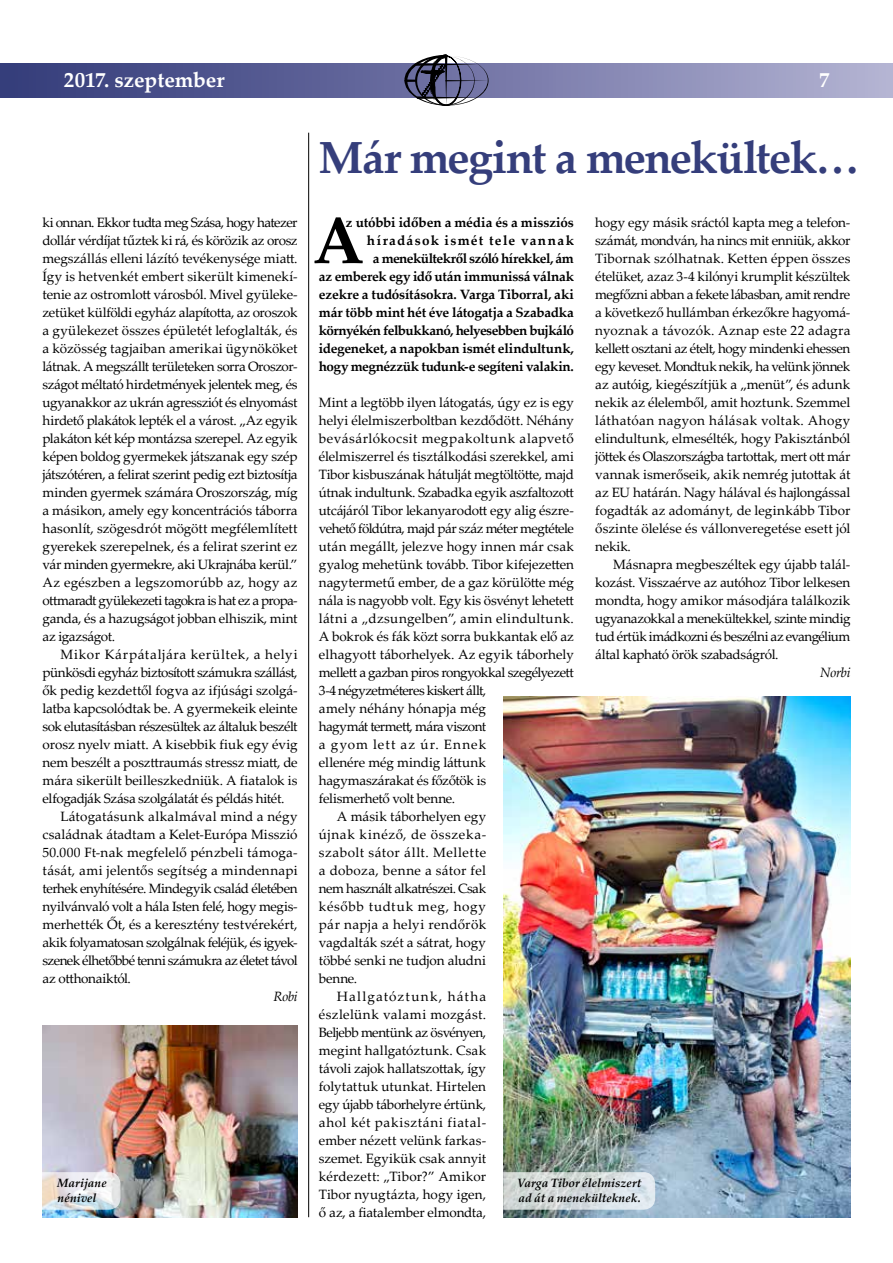
<style>
.page{position:relative;width:893px;height:1263px;background:#fff}
.page>*{position:absolute;margin:0;border:0;box-sizing:border-box;transform-origin:0 0}
.t1{font:700 66px "Palatino Linotype";color:#000}
.t2{font:700 45px "Palatino Linotype";letter-spacing:-.04em;color:#353e7b}
.t3{font:700 21px "Palatino Linotype";color:#fff}
.t4{font:13.5px/18px "Palatino Linotype";letter-spacing:-.01em;color:#000;text-align:justify}
.t5{font:700 13.5px/18px "Palatino Linotype";letter-spacing:-.02em;color:#000;text-align:right}
.t6{font:13.5px "Palatino Linotype";letter-spacing:-.045em;color:#000}
.t7{font:13.5px "Palatino Linotype";letter-spacing:.025em;color:#000}
.t8{font:13.5px "Palatino Linotype";letter-spacing:-.04em;color:#000}
.t9{font:13.5px "Palatino Linotype";letter-spacing:-.03em;color:#000}
.t10{font:13.5px "Palatino Linotype";letter-spacing:.01em;color:#000}
.t11{font:13.5px "Palatino Linotype";letter-spacing:.03em;color:#000}
.t12{font:13.5px "Palatino Linotype";letter-spacing:-.035em;color:#000}
.t13{font:13.5px "Palatino Linotype";letter-spacing:.05em;color:#000}
.t14{font:13.5px "Palatino Linotype";letter-spacing:.015em;color:#000}
.t15{font:13.5px "Palatino Linotype";letter-spacing:.04em;color:#000}
.t16{font:13.5px "Palatino Linotype";letter-spacing:.055em;color:#000}
.t17{font:13.5px "Palatino Linotype";letter-spacing:.045em;color:#000}
.t18{font:13.5px "Palatino Linotype";letter-spacing:.075em;color:#000}
.t19{font:13.5px "Palatino Linotype";letter-spacing:.09em;color:#000}
.t20{font:italic 13.5px "Palatino Linotype";letter-spacing:-.025em;color:#000}
.t21{font:italic 700 12px/15px "Palatino Linotype";color:#000}
</style>
<div class="page">
<div style="left:0;top:64px;width:893px;height:34px;background:linear-gradient(to right,#303878,#b2b1d2)"></div>
<svg style="left:404px;top:55px;width:84px;height:51px"></svg>
<hr style="left:308px;top:133px;width:1px;height:1084px;background:#000">
<img style="left:43px;top:1026px;width:255px;height:191px">
<img style="left:503px;top:696px;width:347px;height:521px">
<svg style="left:42px;top:1172px;width:78px;height:38px"></svg>
<svg style="left:503px;top:1172px;width:152px;height:38px;background:#d4dbdc"></svg>
<h3 class="t3" style="left:64px;top:65px;width:162px">2017. szeptember</h3>
<h3 class="t3" style="left:819px;top:65px;width:12px">7</h3>
<h2 class="t2" style="left:319px;top:126px;width:543px">Már megint a menekültek…</h2>
<p class="t5" style="left:319px;top:213px;width:257px">z utóbbi időben a média és a missziós híradások ismét tele vannak<br>a menekültekről szóló hírekkel, ám<br>az emberek egy idő után immunissá válnak ezekre a tudósításokra. Varga Tiborral, aki már több mint hét éve látogatja a Szabadka környékén felbukkanó, helyesebben bujkáló idegeneket, a napokban ismét elindultunk, hogy megnézzük tudunk-e segíteni valakin.</p>
<p class="t4" style="left:319px;top:393px;width:257px">Mint a legtöbb ilyen látogatás, úgy ez is egy</p>
<p class="t4" style="left:319px;top:411px;width:256px">helyi élelmiszerboltban kezdődött. Néhány</p>
<p class="t11" style="left:319px;top:429px;width:257px">bevásárlókocsit megpakoltunk alapvető</p>
<p class="t4" style="left:319px;top:447px;width:257px">élelmiszerrel és tisztálkodási szerekkel, ami</p>
<p class="t4" style="left:319px;top:465px;width:256px">Tibor kisbuszának hátulját megtöltötte, majd</p>
<p class="t4" style="left:319px;top:483px;width:257px">útnak indultunk. Szabadka egyik aszfaltozott</p>
<p class="t4" style="left:319px;top:501px;width:257px">utcájáról Tibor lekanyarodott egy alig észre-</p>
<p class="t6" style="left:319px;top:519px;width:257px">vehető földútra, majd pár száz méter megtétele</p>
<p class="t10" style="left:319px;top:537px;width:257px">után megállt, jelezve hogy innen már csak</p>
<p class="t4" style="left:319px;top:555px;width:257px">gyalog mehetünk tovább. Tibor kifejezetten</p>
<p class="t4" style="left:319px;top:573px;width:256px">nagytermetű ember, de a gaz körülötte még</p>
<p class="t4" style="left:319px;top:591px;width:256px">nála is nagyobb volt. Egy kis ösvényt lehetett</p>
<p class="t11" style="left:319px;top:609px;width:256px">látni a „dzsungelben”, amin elindultunk.</p>
<p class="t4" style="left:319px;top:627px;width:257px">A bokrok és fák közt sorra bukkantak elő az</p>
<p class="t4" style="left:319px;top:645px;width:256px">elhagyott táborhelyek. Az egyik táborhely</p>
<p class="t6" style="left:319px;top:663px;width:257px">mellett a gazban piros rongyokkal szegélyezett</p>
<p class="t6" style="left:319px;top:681px;width:169px">3-4 négyzetméteres kiskert állt,</p>
<p class="t10" style="left:319px;top:699px;width:169px">amely néhány hónapja még</p>
<p class="t6" style="left:319px;top:717px;width:169px">hagymát termett, mára viszont</p>
<p class="t18" style="left:319px;top:735px;width:169px">a gyom lett az úr. Ennek</p>
<p class="t4" style="left:319px;top:753px;width:169px">ellenére még mindig láttunk</p>
<p class="t4" style="left:319px;top:771px;width:169px">hagymaszárakat és főzőtök is</p>
<p class="t4" style="left:319px;top:789px;width:138px">felismerhető volt benne.</p>
<p class="t4" style="left:337px;top:807px;width:151px">A másik táborhelyen egy</p>
<p class="t13" style="left:319px;top:825px;width:169px">újnak kinéző, de összeka-</p>
<p class="t15" style="left:319px;top:843px;width:169px">szabolt sátor állt. Mellette</p>
<p class="t7" style="left:319px;top:861px;width:169px">a doboza, benne a sátor fel</p>
<p class="t8" style="left:319px;top:879px;width:169px">nem használt alkatrészei. Csak</p>
<p class="t17" style="left:319px;top:897px;width:169px">később tudtuk meg, hogy</p>
<p class="t11" style="left:319px;top:915px;width:169px">pár napja a helyi rendőrök</p>
<p class="t4" style="left:319px;top:933px;width:169px">vagdalták szét a sátrat, hogy</p>
<p class="t4" style="left:319px;top:951px;width:169px">többé senki ne tudjon aludni</p>
<p class="t4" style="left:319px;top:969px;width:40px">benne.</p>
<p class="t19" style="left:337px;top:987px;width:151px">Hallgatóztunk, hátha</p>
<p class="t7" style="left:319px;top:1005px;width:169px">észlelünk valami mozgást.</p>
<p class="t12" style="left:319px;top:1023px;width:169px">Beljebb mentünk az ösvényen,</p>
<p class="t4" style="left:319px;top:1041px;width:169px">megint hallgatóztunk. Csak</p>
<p class="t4" style="left:319px;top:1059px;width:169px">távoli zajok hallatszottak, így</p>
<p class="t10" style="left:319px;top:1077px;width:169px">folytattuk utunkat. Hirtelen</p>
<p class="t9" style="left:319px;top:1095px;width:169px">egy újabb táborhelyre értünk,</p>
<p class="t16" style="left:319px;top:1113px;width:169px">ahol két pakisztáni fiatal-</p>
<p class="t4" style="left:319px;top:1131px;width:169px">ember nézett velünk farkas-</p>
<p class="t4" style="left:319px;top:1149px;width:169px">szemet. Egyikük csak annyit</p>
<p class="t10" style="left:319px;top:1167px;width:169px">kérdezett: „Tibor?” Amikor</p>
<p class="t4" style="left:319px;top:1185px;width:169px">Tibor nyugtázta, hogy igen,</p>
<p class="t4" style="left:319px;top:1203px;width:169px">ő az, a fiatalember elmondta,</p>
<h1 class="t1" style="left:313px;top:194px;width:53px">A</h1>
<p class="t4" style="left:595px;top:213px;width:257px">hogy egy másik sráctól kapta meg a telefon&shy;számát, mondván, ha nincs mit enniük, akkor Tibornak szólhatnak. Ketten éppen összes ételüket, azaz 3-4 kilónyi krumplit készültek megfőzni abban a fekete lábasban, amit rendre a következő hullámban érkezőkre hagyomá&shy;nyoznak a távozók. Aznap este 22 adagra kellett osztani az ételt, hogy mindenki ehessen egy keveset. Mondtuk nekik, ha velünk jönnek az autóig, kiegészítjük a „menüt”, és adunk nekik az élelemből, amit hoztunk. Szemmel láthatóan nagyon hálásak voltak. Ahogy elindultunk, elmesélték, hogy Pakisztánból jöttek és Olaszországba tartottak, mert ott már vannak ismerőseik, akik nemrég jutottak át az EU határán. Nagy hálával és hajlongással fogadták az adományt, de leginkább Tibor őszinte ölelése és vállonveregetése esett jól nekik.</p>
<p class="t4" style="left:595px;top:555px;width:257px;text-indent:18px">Másnapra megbeszéltek egy újabb talál&shy;kozást. Visszaérve az autóhoz Tibor lelkesen mondta, hogy amikor másodjára találkozik ugyanazokkal a menekültekkel, szinte mindig tud értük imádkozni és beszélni az evangélium által kapható örök szabadságról.</p>
<p class="t20" style="left:820px;top:663px;width:32px">Norbi</p>
<p class="t4" style="left:43px;top:213px;width:257px">ki onnan. Ekkor tudta meg Szása, hogy hatezer dollár vérdíjat tűztek ki rá, és körözik az orosz megszállás elleni lázító tevékenysége miatt.<br>Így is hetvenkét embert sikerült kimenekí&shy;tenie az ostromlott városból. Mivel gyüleke&shy;zetüket külföldi egyház alapította, az oroszok a gyülekezet összes épületét lefoglalták, és a közösség tagjaiban amerikai ügynököket látnak. A megszállt területeken sorra Oroszor&shy;szágot méltató hirdetmények jelentek meg, és ugyanakkor az ukrán agressziót és elnyomást hirdető plakátok lepték el a várost. „Az egyik plakáton két kép montázsa szerepel. Az egyik képen boldog gyermekek játszanak egy szép játszótéren, a felirat szerint pedig ezt biztosítja minden gyermek számára Oroszország, míg a másikon, amely egy koncentrációs táborra hasonlít, szögesdrót mögött megfélemlített gyerekek szerepelnek, és a felirat szerint ez vár minden gyermekre, aki Ukrajnába kerül.” Az egészben a legszomorúbb az, hogy az ottmaradt gyülekezeti tagokra is hat ez a propa&shy;ganda, és a hazugságot jobban elhiszik, mint az igazságot.</p>
<p class="t13" style="left:61px;top:645px;width:239px">Mikor Kárpátaljára kerültek, a helyi</p>
<p class="t8" style="left:43px;top:663px;width:257px">pünkösdi egyház biztosított számukra szállást,</p>
<p class="t4" style="left:43px;top:681px;width:257px">ők pedig kezdettől fogva az ifjúsági szolgá-</p>
<p class="t4" style="left:43px;top:699px;width:257px">latba kapcsolódtak be. A gyermekeik eleinte</p>
<p class="t9" style="left:43px;top:717px;width:257px">sok elutasításban részesültek az általuk beszélt</p>
<p class="t4" style="left:43px;top:735px;width:257px">orosz nyelv miatt. A kisebbik fiuk egy évig</p>
<p class="t4" style="left:43px;top:753px;width:257px">nem beszélt a poszttraumás stressz miatt, de</p>
<p class="t4" style="left:43px;top:771px;width:257px">mára sikerült beilleszkedniük. A fiatalok is</p>
<p class="t4" style="left:43px;top:789px;width:243px">elfogadják Szása szolgálatát és példás hitét.</p>
<p class="t7" style="left:61px;top:807px;width:239px">Látogatásunk alkalmával mind a négy</p>
<p class="t4" style="left:43px;top:825px;width:257px">családnak átadtam a Kelet-Európa Misszió</p>
<p class="t14" style="left:43px;top:843px;width:257px">50.000 Ft-nak megfelelő pénzbeli támoga-</p>
<p class="t7" style="left:43px;top:861px;width:257px">tását, ami jelentős segítség a mindennapi</p>
<p class="t12" style="left:43px;top:879px;width:257px">terhek enyhítésére. Mindegyik család életében</p>
<p class="t9" style="left:43px;top:897px;width:257px">nyilvánvaló volt a hála Isten felé, hogy megis-</p>
<p class="t4" style="left:43px;top:915px;width:257px">merhették Őt, és a keresztény testvérekért,</p>
<p class="t8" style="left:43px;top:933px;width:257px">akik folyamatosan szolgálnak feléjük, és igyek-</p>
<p class="t6" style="left:43px;top:951px;width:257px">szenek élhetőbbé tenni számukra az életet távol</p>
<p class="t4" style="left:43px;top:969px;width:90px">az otthonaiktól.</p>
<p class="t20" style="left:274px;top:987px;width:26px">Robi</p>
<p class="t21" style="left:57px;top:1175px;width:51px">Marijane nénivel</p>
<p class="t21" style="left:517px;top:1175px;width:126px">Varga Tibor élelmiszert ad át a menekülteknek.</p>
</div>
